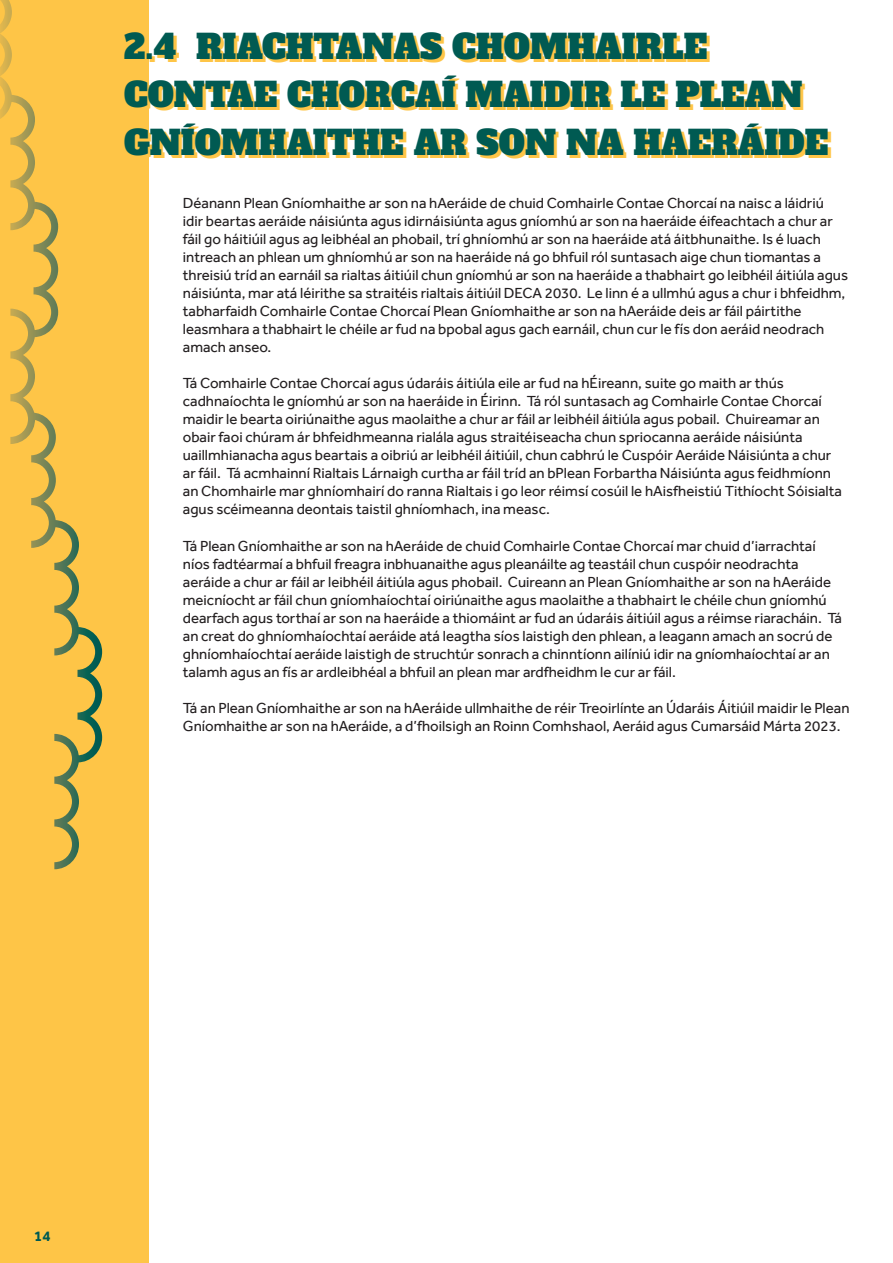
<style>
.page{position:relative;width:893px;height:1263px;background:#fff}
.page>*{position:absolute;margin:0;border:0;box-sizing:border-box;transform-origin:0 0}
.t1{font:33px/48px "Alfa Slab One";color:#005a52}
.t2{font:15px/18px "Effra";color:#231f20}
.t3{font:700 15px "Effra";color:#005a52}
</style>
<div class="page">
<div style="left:0;top:0;width:149px;height:1263px;background:#fec547"></div>
<svg style="left:0;top:0;width:102px;height:869px"></svg>
<p class="t1" style="left:124px;top:20px;width:706px">2.4 RIACHTANAS CHOMHAIRLE<br>CONTAE CHORCAÍ MAIDIR LE PLEAN<br>GNÍOMHAITHE AR SON NA HAERÁIDE</p>
<p class="t2" style="left:183px;top:194px;width:667px">Déanann Plean Gníomhaithe ar son na hAeráide de chuid Comhairle Contae Chorcaí na naisc a láidriú<br>idir beartas aeráide náisiúnta agus idirnáisiúnta agus gníomhú ar son na haeráide éifeachtach a chur ar fáil go háitiúil agus ag leibhéal an phobail, trí ghníomhú ar son na haeráide atá áitbhunaithe. Is é luach intreach an phlean um ghníomhú ar son na haeráide ná go bhfuil ról suntasach aige chun tiomantas a threisiú tríd an earnáil sa rialtas áitiúil chun gníomhú ar son na haeráide a thabhairt go leibhéil áitiúla agus náisiúnta, mar atá léirithe sa straitéis rialtais áitiúil DECA 2030. Le linn é a ullmhú agus a chur i bhfeidhm, tabharfaidh Comhairle Contae Chorcaí Plean Gníomhaithe ar son na hAeráide deis ar fáil páirtithe leasmhara a thabhairt le chéile ar fud na bpobal agus gach earnáil, chun cur le fís don aeráid neodrach amach anseo.</p>
<p class="t2" style="left:183px;top:374px;width:661px">Tá Comhairle Contae Chorcaí agus údaráis áitiúla eile ar fud na hÉireann, suite go maith ar thús cadhnaíochta le gníomhú ar son na haeráide in Éirinn. Tá ról suntasach ag Comhairle Contae Chorcaí maidir le bearta oiriúnaithe agus maolaithe a chur ar fáil ar leibhéil áitiúla agus pobail. Chuireamar an obair faoi chúram ár bhfeidhmeanna rialála agus straitéiseacha chun spriocanna aeráide náisiúnta uaillmhianacha agus beartais a oibriú ar leibhéil áitiúil, chun cabhrú le Cuspóir Aeráide Náisiúnta a chur ar fáil. Tá acmhainní Rialtais Lárnaigh curtha ar fáil tríd an bPlean Forbartha Náisiúnta agus feidhmíonn an Chomhairle mar ghníomhairí do ranna Rialtais i go leor réimsí cosúil le hAisfheistiú Tithíocht Sóisialta agus scéimeanna deontais taistil ghníomhach, ina measc.</p>
<p class="t2" style="left:183px;top:536px;width:661px">Tá Plean Gníomhaithe ar son na hAeráide de chuid Comhairle Contae Chorcaí mar chuid d’iarrachtaí níos fadtéarmaí a bhfuil freagra inbhuanaithe agus pleanáilte ag teastáil chun cuspóir neodrachta aeráide a chur ar fáil ar leibhéil áitiúla agus phobail. Cuireann an Plean Gníomhaithe ar son na hAeráide meicníocht ar fáil chun gníomhaíochtaí oiriúnaithe agus maolaithe a thabhairt le chéile chun gníomhú dearfach agus torthaí ar son na haeráide a thiomáint ar fud an údaráis áitiúil agus a réimse riaracháin. Tá an creat do ghníomhaíochtaí aeráide atá leagtha síos laistigh den phlean, a leagann amach an socrú de ghníomhaíochtaí aeráide laistigh de struchtúr sonrach a chinntíonn ailíniú idir na gníomhaíochtaí ar an talamh agus an fís ar ardleibhéal a bhfuil an plean mar ardfheidhm le cur ar fáil.</p>
<p class="t2" style="left:183px;top:698px;width:668px">Tá an Plean Gníomhaithe ar son na hAeráide ullmhaithe de réir Treoirlínte an Údaráis Áitiúil maidir le Plean<br>Gníomhaithe ar son na hAeráide, a d’fhoilsigh an Roinn Comhshaol, Aeráid agus Cumarsáid Márta 2023.</p>
<p class="t3" style="left:34px;top:1227px;width:18px">14</p>
</div>
